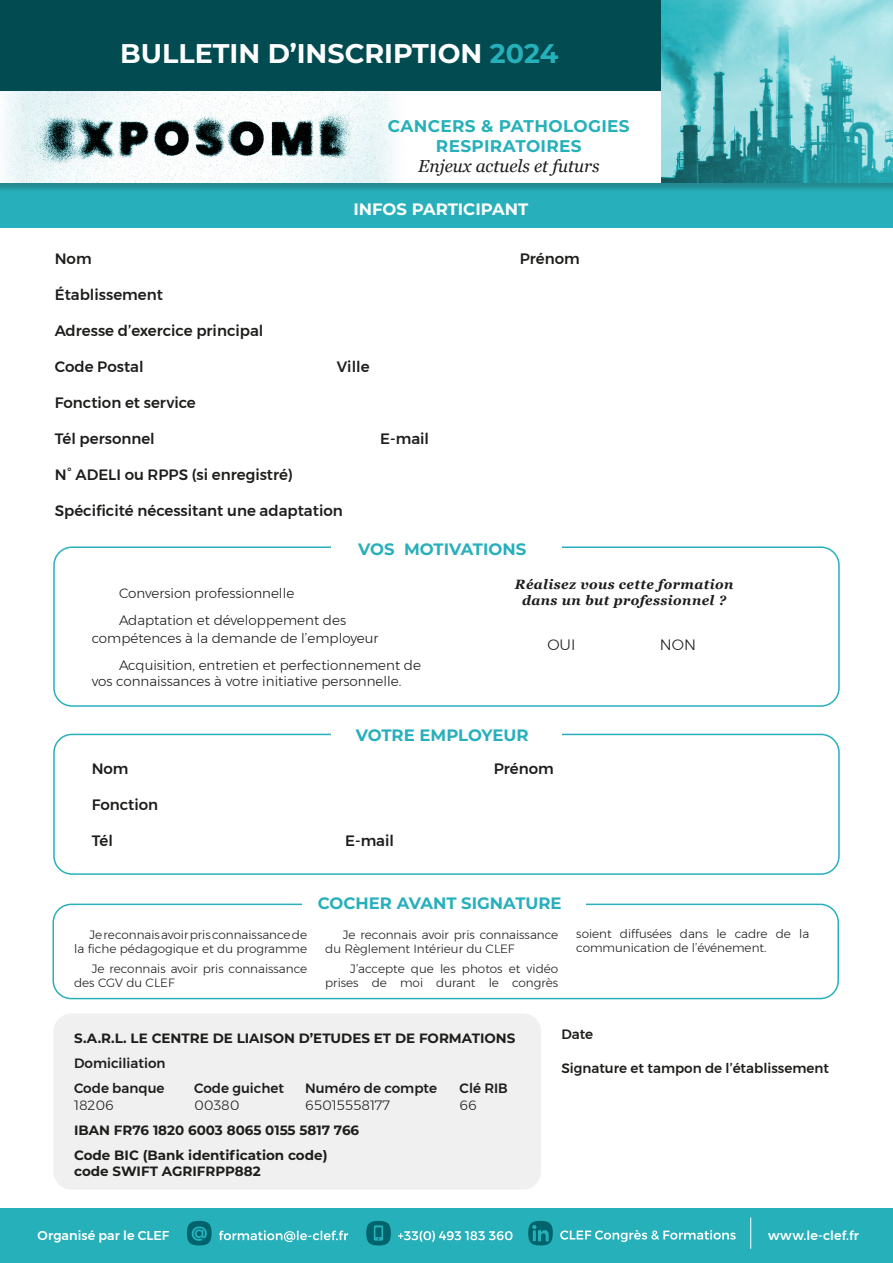
<style>
.page{position:relative;width:893px;height:1263px;background:#fff}
.page>*{position:absolute;margin:0;border:0;box-sizing:border-box;transform-origin:0 0}
.t1{font:700 27px "Montserrat";color:#fff}
.t2{font:italic 17.25px "Georgia";color:#1d1d1b}
.t3{font:700 16.95px "Montserrat";letter-spacing:.02em;color:#26b0ba}
.t4{font:700 16.5px "Montserrat";color:#27b0bb}
.t5{font:700 16.5px "Montserrat";color:#fff}
.t6{font:500 15px "Montserrat";color:#1d1d1b}
.t7{font:300 15px "Montserrat";color:#1d1d1b}
.t8{font:300 13.5px/18px "Montserrat";color:#1d1d1b;text-align:center}
.t9{font:700 13.5px "Montserrat";color:#1d1d1b}
.t10{font:500 13.5px "Montserrat";color:#1d1d1b}
.t11{font:italic 700 13.5px "Georgia";letter-spacing:.03em;color:#1d1d1b}
.t12{font:500 12.75px "Montserrat";letter-spacing:.005em;color:#fff}
.t13{font:300 12px/14.4px "Montserrat";color:#1d1d1b}
.s1{color:#26b0ba}
</style>
<div class="page">
<div style="left:0;top:169px;width:893px;height:58px;background:#27b0bb"></div>
<div style="left:53px;top:546px;width:787px;height:161px;border:2px solid #27b0bb;border-radius:18px"></div>
<div style="left:331px;top:539px;width:231px;height:16px;background:#fff"></div>
<div style="left:53px;top:734px;width:787px;height:141px;border:2px solid #27b0bb;border-radius:18px"></div>
<div style="left:331px;top:725px;width:231px;height:16px;background:#fff"></div>
<div style="left:52px;top:903px;width:787px;height:96px;border:2px solid #27b0bb;border-radius:18px"></div>
<div style="left:302px;top:893px;width:284px;height:18px;background:#fff"></div>
<div style="left:0;top:1209px;width:893px;height:54px;background:#26b0ba"></div>
<svg style="left:528px;top:1221px;width:25px;height:24px"></svg>
<svg style="left:187px;top:1221px;width:25px;height:24px"></svg>
<svg style="left:366px;top:1221px;width:25px;height:24px"></svg>
<hr style="left:750px;top:1218px;width:1px;height:30px;background:#fff">
<svg style="left:219px;top:1230px;width:129px;height:12px"></svg>
<svg style="left:398px;top:1231px;width:115px;height:11px"></svg>
<svg style="left:560px;top:1230px;width:176px;height:12px"></svg>
<div style="left:0;top:0;width:662px;height:91px;background:#014b51"></div>
<div style="left:0;top:93px;width:893px;height:99px;background:#1d1d1b;opacity:.27"></div>
<div style="left:0;top:91px;width:893px;height:91px;background:#fff"></div>
<img style="left:0;top:91px;width:397px;height:91px">
<img style="left:662px;top:0;width:231px;height:182px">
<div style="left:53px;top:1013px;width:488px;height:177px;background:#f0f0f0;border-radius:18px"></div>
<p class="t1" style="left:120px;top:34px;width:440px">BULLETIN D’INSCRIPTION <span class="s1">2024</span></p>
<p class="t3" style="left:388px;top:114px;width:243px">CANCERS &amp; PATHOLOGIES</p>
<p class="t3" style="left:436px;top:134px;width:147px">RESPIRATOIRES</p>
<p class="t2" style="left:418px;top:153px;width:183px">Enjeux actuels et futurs</p>
<p class="t5" style="left:353px;top:197px;width:176px">INFOS PARTICIPANT</p>
<p class="t6" style="left:55px;top:247px;width:38px">Nom</p>
<p class="t6" style="left:520px;top:247px;width:62px">Prénom</p>
<p class="t6" style="left:55px;top:283px;width:110px">Établissement</p>
<p class="t6" style="left:55px;top:319px;width:210px">Adresse d’exercice principal</p>
<p class="t6" style="left:55px;top:355px;width:90px">Code Postal</p>
<p class="t6" style="left:337px;top:355px;width:34px">Ville</p>
<p class="t6" style="left:55px;top:391px;width:143px">Fonction et service</p>
<p class="t6" style="left:55px;top:427px;width:102px">Tél personnel</p>
<p class="t6" style="left:380px;top:427px;width:50px">E-mail</p>
<p class="t6" style="left:55px;top:463px;width:240px">N° ADELI ou RPPS (si enregistré)</p>
<p class="t6" style="left:55px;top:499px;width:290px">Spécificité nécessitant une adaptation</p>
<p class="t4" style="left:358px;top:537px;width:169px">VOS MOTIVATIONS</p>
<p class="t8" style="left:119px;top:584px;width:177px">Conversion professionnelle</p>
<p class="t8" style="left:92px;top:611px;width:288px">Adaptation et développement des compétences à la demande de l’employeur</p>
<p class="t8" style="left:92px;top:656px;width:331px;line-height:16.2px;text-align:left;text-indent:27px">Acquisition, entretien et perfectionnement de vos connaissances à votre initiative personnelle.</p>
<p class="t11" style="left:515px;top:574px;width:220px">Réalisez vous cette formation</p>
<p class="t11" style="left:522px;top:590px;width:205px">dans un but professionnel ?</p>
<p class="t7" style="left:547px;top:633px;width:30px">OUI</p>
<p class="t7" style="left:660px;top:633px;width:38px">NON</p>
<p class="t4" style="left:356px;top:723px;width:174px">VOTRE EMPLOYEUR</p>
<p class="t6" style="left:92px;top:757px;width:38px">Nom</p>
<p class="t6" style="left:494px;top:757px;width:62px">Prénom</p>
<p class="t6" style="left:92px;top:793px;width:68px">Fonction</p>
<p class="t6" style="left:92px;top:829px;width:23px">Tél</p>
<p class="t6" style="left:345px;top:829px;width:50px">E-mail</p>
<p class="t13" style="left:74px;top:927px;width:235px;text-align:right">Je reconnais avoir pris connaissance de<br>la fiche pédagogique et du programme</p>
<p class="t13" style="left:74px;top:961px;width:235px;text-indent:18px">Je reconnais avoir pris connaissance des CGV du CLEF</p>
<p class="t4" style="left:318px;top:891px;width:245px">COCHER AVANT SIGNATURE</p>
<p class="t13" style="left:325px;top:927px;width:235px;text-indent:18px">Je reconnais avoir pris connaissance du Règlement Intérieur du CLEF</p>
<p class="t13" style="left:325px;top:961px;width:235px;text-align:right">J’accepte que les photos et vidéo prises de moi durant le congrès</p>
<p class="t13" style="left:576px;top:926px;width:235px">soient diffusées dans le cadre de la communication de l’événement.</p>
<p class="t9" style="left:74px;top:1029px;width:443px">S.A.R.L. LE CENTRE DE LIAISON D’ETUDES ET DE FORMATIONS</p>
<p class="t10" style="left:74px;top:1053px;width:93px">Domiciliation</p>
<p class="t10" style="left:74px;top:1077px;width:92px">Code banque</p>
<p class="t10" style="left:194px;top:1077px;width:91px">Code guichet</p>
<p class="t10" style="left:305px;top:1077px;width:133px">Numéro de compte</p>
<p class="t10" style="left:460px;top:1077px;width:50px">Clé RIB</p>
<p class="t8" style="left:74px;top:1096px;width:41px">18206</p>
<p class="t8" style="left:194px;top:1096px;width:47px">00380</p>
<p class="t8" style="left:305px;top:1096px;width:86px">65015558177</p>
<p class="t8" style="left:460px;top:1096px;width:19px">66</p>
<p class="t9" style="left:74px;top:1120px;width:287px">IBAN FR76 1820 6003 8065 0155 5817 766</p>
<p class="t9" style="left:74px;top:1145px;width:255px">Code BIC (Bank identification code)</p>
<p class="t9" style="left:74px;top:1161px;width:188px">code SWIFT AGRIFRPP882</p>
<p class="t10" style="left:561px;top:1024px;width:33px">Date</p>
<p class="t10" style="left:561px;top:1058px;width:269px">Signature et tampon de l’établissement</p>
<p class="t12" style="left:38px;top:1225px;width:133px">Organisé par le CLEF</p>
<p class="t12" style="left:768px;top:1225px;width:92px">www.le-clef.fr</p>
</div>
